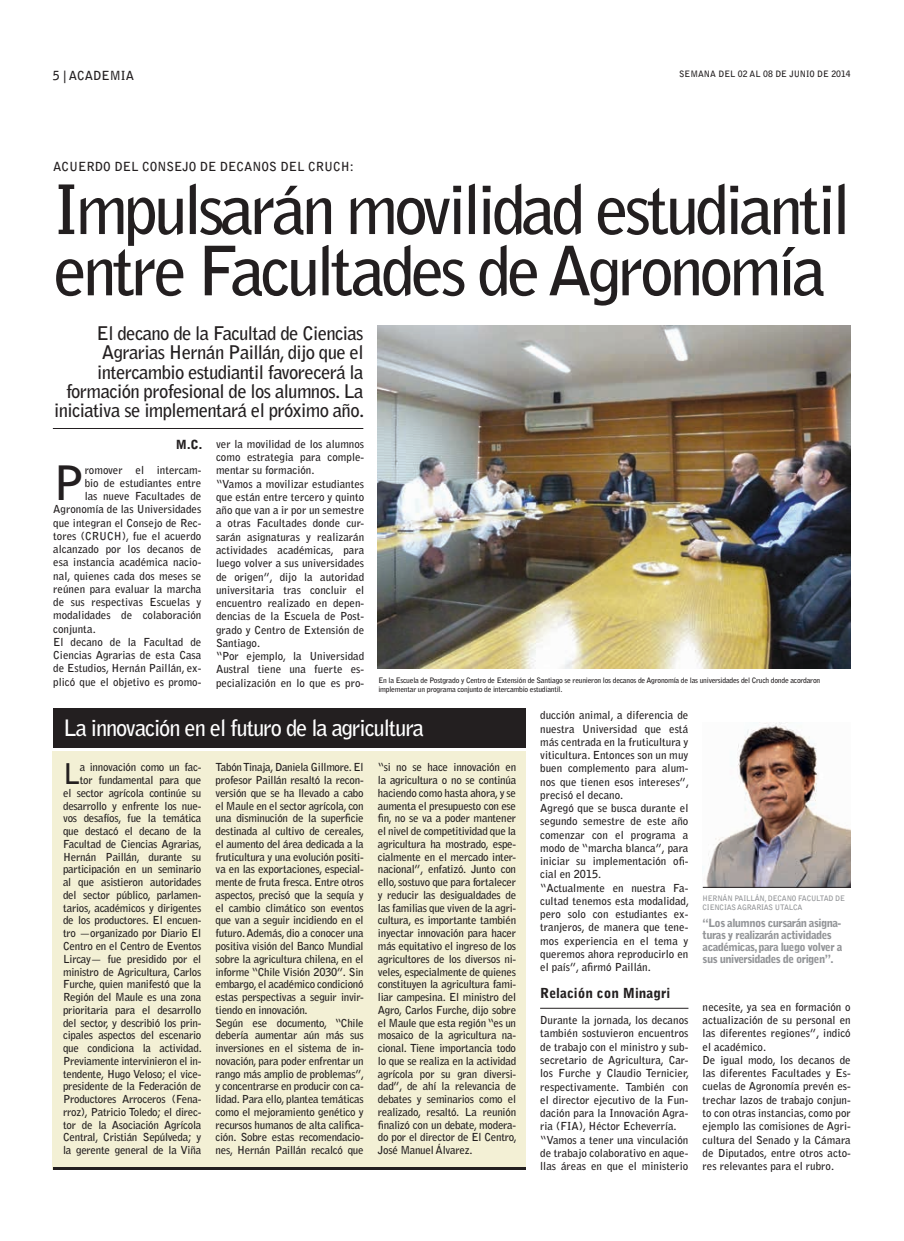
<style>
.page{position:relative;width:904px;height:1241px;background:#fff}
.page>*{position:absolute;margin:0;border:0;box-sizing:border-box;transform-origin:0 0}
.t1{font:700 67.5px/61.2px "Bell Gothic Std";letter-spacing:-.06em;color:#231f20}
.t2{font:700 47.12px "Bell Gothic Std";color:#231f20}
.t3{font:700 28.38px "Bell Gothic Std";color:#231f20}
.t4{font:700 22.5px "Bell Gothic Std";letter-spacing:-.05em;color:#fff}
.t5{font:700 18.75px/19.4px "Bell Gothic Std";letter-spacing:-.035em;color:#231f20;text-align:right}
.t6{font:900 13.75px "Bell Gothic Std";color:#231f20}
.t7{font:700 12.5px "Bell Gothic Std";color:#231f20}
.t8{font:900 11.25px/11.9px "Bell Gothic Std";letter-spacing:-.05em;color:#939598}
.t9{font:700 11px/13.2px "Bell Gothic Std";color:#231f20}
.t10{font:700 11px/12.8px "Bell Gothic Std";letter-spacing:-.025em;color:#231f20;text-align:right}
.t11{font:700 8.75px "Bell Gothic Std";color:#231f20}
.t12{font:700 7.5px/9px "Bell Gothic Std";letter-spacing:-.03em;color:#231f20}
.t13{font:700 7.5px/8.8px "Bell Gothic Std";letter-spacing:-.03em;color:#939598}
.s1{font-weight:900;font-size:12.5px}
</style>
<div class="page">
<div style="left:53px;top:751px;width:473px;height:418px;background:#f3f0d5"></div>
<div style="left:53px;top:708px;width:473px;height:39px;background:#231f20"></div>
<hr style="left:53px;top:1166px;width:473px;height:3px;background:#231f20">
<hr style="left:53px;top:428px;width:310px;height:1px;background:#231f20">
<img style="left:702px;top:722px;width:149px;height:165px">
<hr style="left:702px;top:887px;width:149px;height:1px;background:#231f20">
<img style="left:378px;top:326px;width:472px;height:342px">
<hr style="left:540px;top:1007px;width:148px;height:1px;background:#231f20">
<p class="t7" style="left:53px;top:68px;width:83px">5 | ACADEMIA</p>
<p class="t11" style="left:679px;top:69px;width:173px">SEMANA DEL 02 AL 08 DE JUNIO DE 2014</p>
<p class="t7" style="left:53px;top:159px;width:70px">ACUERDO del</p>
<p class="t7" style="left:142px;top:159px;width:213px">CONSEJO DE DECANOS DEL CRUCH:</p>
<h1 class="t1" style="left:53px;top:179px;width:799px">Impulsarán movilidad estudiantil entre Facultades de Agronomía</h1>
<h3 class="t5" style="left:54px;top:323px;width:311px">El decano de la Facultad de Ciencias Agrarias Hernán Paillán, dijo que el intercambio estudiantil favorecerá la formación profesional de los alumnos. La iniciativa se implementará el próximo año.</h3>
<p class="t9" style="left:216px;top:437px;width:150px;text-indent:-40px"><span class="s1">M.C.</span> ver la movilidad de los alumnos como estrategia para comple&shy;mentar su formación.<br>“Vamos a movilizar estudiantes que están entre tercero y quinto año que van a ir por un semestre a otras Facultades donde cur&shy;sarán asignaturas y realizarán actividades académicas, para luego volver a sus universidades de origen”, dijo la autoridad universitaria tras concluir el encuentro realizado en depen&shy;dencias de la Escuela de Post&shy;grado y Centro de Extensión de<br>Santiago.<br>“Por ejemplo, la Universidad<br>Austral tiene una fuerte es&shy;pecialización en lo que es pro-</p>
<h2 class="t2" style="left:53px;top:454px;width:33px">P</h2>
<p class="t9" style="left:85px;top:463px;width:118px">romover el intercam-</p>
<p class="t9" style="left:85px;top:476px;width:118px">bio de estudiantes entre</p>
<p class="t9" style="left:85px;top:489px;width:118px">las nueve Facultades de</p>
<p class="t9" style="left:53px;top:502px;width:150px">Agronomía de las Universidades</p>
<p class="t9" style="left:53px;top:516px;width:150px">que integran el Consejo de Rec-</p>
<p class="t9" style="left:53px;top:529px;width:150px">tores (CRUCH), fue el acuerdo</p>
<p class="t9" style="left:53px;top:542px;width:150px">alcanzado por los decanos de</p>
<p class="t9" style="left:53px;top:555px;width:150px">esa instancia académica nacio-</p>
<p class="t9" style="left:53px;top:569px;width:150px">nal, quienes cada dos meses se</p>
<p class="t9" style="left:53px;top:582px;width:150px">reúnen para evaluar la marcha</p>
<p class="t9" style="left:53px;top:595px;width:150px">de sus respectivas Escuelas y</p>
<p class="t9" style="left:53px;top:608px;width:150px">modalidades de colaboración</p>
<p class="t9" style="left:53px;top:622px;width:44px">conjunta.</p>
<p class="t9" style="left:53px;top:635px;width:150px">El decano de la Facultad de</p>
<p class="t9" style="left:53px;top:648px;width:150px">Ciencias Agrarias de esta Casa</p>
<p class="t9" style="left:53px;top:661px;width:150px">de Estudios, Hernán Paillán, ex-</p>
<p class="t9" style="left:53px;top:675px;width:150px">plicó que el objetivo es promo-</p>
<p class="t12" style="left:378px;top:675px;width:443px">En la Escuela de Postgrado y Centro de Extensión de Santiago se reunieron los decanos de Agronomía de las universidades del Cruch donde acordaron implementar un programa conjunto de intercambio estudiantil.</p>
<h3 class="t4" style="left:63px;top:713px;width:362px">La innovación en el futuro de la agricultura</h3>
<p class="t9" style="left:540px;top:708px;width:150px">ducción animal, a diferencia de nuestra Universidad que está más centrada en la fruticultura y viticultura. Entonces son un muy buen complemento para alum&shy;nos que tienen esos intereses”, precisó el decano.<br>Agregó que se busca durante el segundo semestre de este año comenzar con el programa a modo de “marcha blanca”, para iniciar su implementación ofi&shy;cial en 2015.<br>“Actualmente en nuestra Fa&shy;cultad tenemos esta modalidad, pero solo con estudiantes ex&shy;tranjeros, de manera que tene&shy;mos experiencia en el tema y queremos ahora reproducirlo en el país”, afirmó Paillán.</p>
<p class="t6" style="left:540px;top:984px;width:131px">Relación con Minagri</p>
<p class="t9" style="left:540px;top:1013px;width:150px">Durante la jornada, los decanos también sostuvieron encuentros de trabajo con el ministro y sub&shy;secretario de Agricultura, Car&shy;los Furche y Claudio Ternicier, respectivamente. También con el director ejecutivo de la Fun&shy;dación para la Innovación Agra&shy;ria (FIA), Héctor Echeverría. “Vamos a tener una vinculación de trabajo colaborativo en aque&shy;llas áreas en que el ministerio</p>
<p class="t10" style="left:63px;top:761px;width:140px">a innovación como un fac-<br>tor fundamental para que<br>el sector agrícola continúe su desarrollo y enfrente los nue&shy;vos desafíos, fue la temática que destacó el decano de la<br>Facultad de Ciencias Agrarias,<br>Hernán Paillán, durante su participación en un seminario al que asistieron autoridades del sector público, parlamen&shy;tarios, académicos y dirigentes de los productores. El encuen&shy;tro —organizado por Diario El<br>Centro en el Centro de Eventos<br>Lircay— fue presidido por el ministro de Agricultura, Carlos<br>Furche, quien manifestó que la<br>Región del Maule es una zona prioritaria para el desarrollo del sector, y describió los prin&shy;cipales aspectos del escenario que condiciona la actividad.<br>Previamente intervinieron el in&shy;tendente, Hugo Veloso; el vice&shy;presidente de la Federación de<br>Productores Arroceros (Fena&shy;rroz), Patricio Toledo; el direc&shy;tor de la Asociación Agrícola<br>Central, Cristián Sepúlveda; y la gerente general de la Viña</p>
<p class="t10" style="left:215px;top:761px;width:150px;text-align:left">Tabón Tinaja, Daniela Gillmore. El profesor Paillán resaltó la recon&shy;versión que se ha llevado a cabo el Maule en el sector agrícola, con una disminución de la superficie destinada al cultivo de cereales, el aumento del área dedicada a la fruticultura y una evolución positi&shy;va en las exportaciones, especial&shy;mente de fruta fresca. Entre otros aspectos, precisó que la sequía y el cambio climático son eventos que van a seguir incidiendo en el futuro. Además, dio a conocer una positiva visión del Banco Mundial sobre la agricultura chilena, en el informe “Chile Visión 2030”. Sin embargo, el académico condicionó estas perspectivas a seguir invir&shy;tiendo en innovación.<br>Según ese documento, “Chile debería aumentar aún más sus inversiones en el sistema de in&shy;novación, para poder enfrentar un rango más amplio de problemas”, y concentrarse en producir con ca&shy;lidad. Para ello, plantea temáticas como el mejoramiento genético y recursos humanos de alta califica&shy;ción. Sobre estas recomendacio&shy;nes, Hernán Paillán recalcó que</p>
<p class="t9" style="left:378px;top:761px;width:140px;line-height:12.8px;text-align:justify">“si no se hace innovación en la agricultura o no se continúa haciendo como hasta ahora, y se aumenta el presupuesto con ese fin, no se va a poder mantener el nivel de competitividad que la agricultura ha mostrado, espe&shy;cialmente en el mercado inter&shy;nacional”, enfatizó. Junto con ello, sostuvo que para fortalecer y reducir las desigualdades de las familias que viven de la agri&shy;cultura, es importante también inyectar innovación para hacer más equitativo el ingreso de los agricultores de los diversos ni&shy;veles, especialmente de quienes constituyen la agricultura fami&shy;liar campesina. El ministro del Agro, Carlos Furche, dijo sobre el Maule que esta región “es un mosaico de la agricultura na&shy;cional. Tiene importancia todo lo que se realiza en la actividad agrícola por su gran diversi&shy;dad”, de ahí la relevancia de debates y seminarios como el realizado, resaltó. La reunión finalizó con un debate, modera&shy;do por el director de El Centro, José Manuel Álvarez.</p>
<h3 class="t3" style="left:63px;top:756px;width:19px">L</h3>
<p class="t13" style="left:702px;top:894px;width:144px">HERNÁN PAILLÁN, DECANO FACULTAD DE<br>CIENCIAS AGRARIAS UTALCA</p>
<p class="t8" style="left:702px;top:917px;width:141px">“Los alumnos cursarán asigna&shy;turas y realizarán actividades académicas, para luego volver a sus universidades de origen”.</p>
<p class="t9" style="left:702px;top:1000px;width:150px">necesite, ya sea en formación o actualización de su personal en las diferentes regiones”, indicó el académico.<br>De igual modo, los decanos de las diferentes Facultades y Es&shy;cuelas de Agronomía prevén es&shy;trechar lazos de trabajo conjun&shy;to con otras instancias, como por ejemplo las comisiones de Agri&shy;cultura del Senado y la Cámara de Diputados, entre otros acto&shy;res relevantes para el rubro.</p>
</div>
